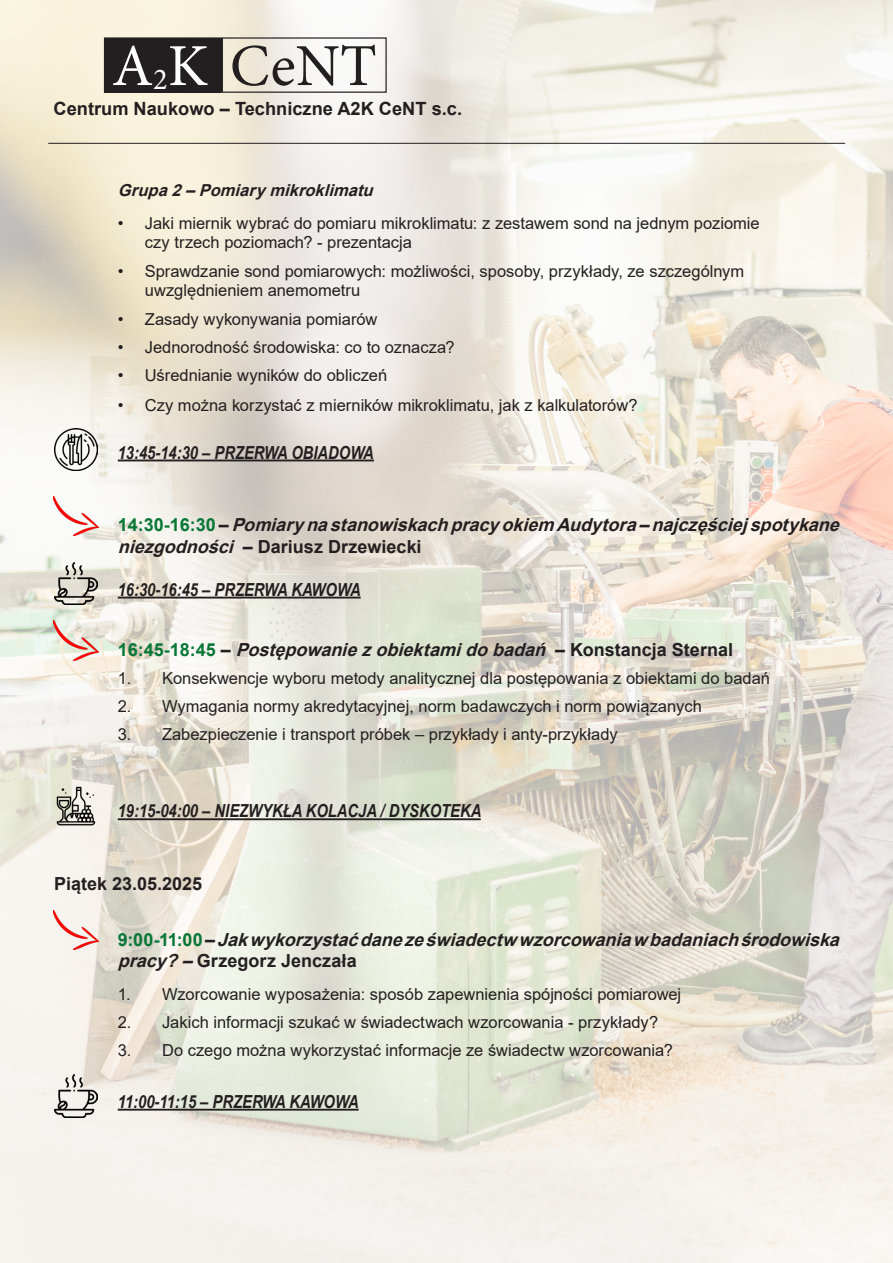
<style>
.page{position:relative;width:893px;height:1263px;background:#fff}
.page>*{position:absolute;margin:0;border:0;box-sizing:border-box;transform-origin:0 0}
.t1{font:59.55px "Minion Pro";color:#231f20}
.t2{font:700 18.3px "Arial";color:#231f20}
.t3{font:italic 700 18px/21.6px "Arial";color:#231f20}
.t4{font:italic 700 18px "Arial Narrow";color:#231f20}
.t5{font:700 18px "Arial";color:#231f20}
.t6{font:16.5px/19.8px "Arial";color:#231f20}
.t7{font:italic 700 16.5px "Arial";color:#231f20}
.s1{color:#fff}
.s2{font-size:30.45px;color:#fff}
.s3{font-style:normal;color:#087736}
.s4{font-style:normal}
</style>
<div class="page">
<img style="left:0;top:0;width:893px;height:1263px">
<div style="left:105px;top:38px;width:116px;height:54px;background:#231f20"></div>
<div style="left:104px;top:37px;width:118px;height:56px;border:1px solid #231f20"></div>
<div style="left:222px;top:37px;width:165px;height:56px;border:1px solid #231f20"></div>
<hr style="left:48px;top:143px;width:797px;height:1px;background:#231f20">
<hr style="left:118px;top:459px;width:256px;height:2px;background:#231f20">
<hr style="left:118px;top:597px;width:243px;height:1px;background:#231f20">
<hr style="left:118px;top:818px;width:363px;height:2px;background:#231f20">
<hr style="left:118px;top:1109px;width:241px;height:1px;background:#231f20">
<img style="left:54px;top:496px;width:44px;height:40px">
<img style="left:55px;top:562px;width:42px;height:43px">
<img style="left:54px;top:910px;width:44px;height:39px">
<img style="left:55px;top:428px;width:42px;height:43px">
<img style="left:54px;top:621px;width:44px;height:39px">
<img style="left:55px;top:784px;width:42px;height:43px">
<img style="left:55px;top:1075px;width:42px;height:42px">
<p class="t1" style="left:112px;top:26px;width:266px"><span class="s1">A</span><span class="s2">2</span><span class="s1">K</span> CeNT</p>
<p class="t2" style="left:54px;top:96px;width:410px">Centrum Naukowo – Techniczne A2K CeNT s.c.</p>
<p class="t7" style="left:118px;top:179px;width:263px">Grupa2–Pomiarymikroklimatu</p>
<p class="t6" style="left:145px;top:213px;width:616px;text-indent:-27px">• Jaki miernik wybrać do pomiaru mikroklimatu: z zestawem sond na jednym poziomie czy trzech poziomach? - prezentacja</p>
<p class="t6" style="left:145px;top:261px;width:601px;text-indent:-27px">• Sprawdzanie sond pomiarowych: możliwości, sposoby, przykłady, ze szczególnym uwzględnieniem anemometru</p>
<p class="t6" style="left:118px;top:309px;width:261px">• Zasady wykonywania pomiarów</p>
<p class="t6" style="left:118px;top:337px;width:338px">• Jednorodność środowiska: co to oznacza?</p>
<p class="t6" style="left:118px;top:366px;width:271px">• Uśrednianie wyników do obliczeń</p>
<p class="t6" style="left:118px;top:396px;width:521px">• Czy można korzystać z mierników mikroklimatu, jak z kalkulatorów?</p>
<p class="t4" style="left:118px;top:439px;width:258px">13:45-14:30 – PRZERWA OBIADOWA</p>
<p class="t3" style="left:118px;top:514px;width:730px"><span class="s3">1 4 : 3 0 - 1 6 : 3 0</span> <span class="s4">–</span> Pomiarynastanowiskachpracyokiem Audytora–najczęściej spotykane niezgodności <span class="s4">– Dariusz Drzewiecki</span></p>
<p class="t4" style="left:118px;top:576px;width:244px">16:30-16:45 – PRZERWA KAWOWA</p>
<p class="t3" style="left:118px;top:639px;width:617px"><span class="s3">16:45-18:45</span> <span class="s4">–</span> Postępowaniezobiektamidobadań <span class="s4">– Konstancja Sternal</span></p>
<p class="t6" style="left:118px;top:668px;width:654px">1. Konsekwencje wyboru metody analitycznej dla postępowania z obiektami do badań</p>
<p class="t6" style="left:118px;top:696px;width:586px">2. Wymagania normy akredytacyjnej, norm badawczych i norm powiązanych</p>
<p class="t6" style="left:118px;top:725px;width:501px">3. Zabezpieczenie i transport próbek – przykłady i anty-przykłady</p>
<p class="t4" style="left:118px;top:797px;width:365px">19:15-04:00 – NIEZWYKŁA KOLACJA / DYSKOTEKA</p>
<p class="t5" style="left:54px;top:871px;width:150px">Piątek 23.05.2025</p>
<p class="t3" style="left:118px;top:929px;width:730px"><span class="s3">9 : 0 0 - 1 1 : 0 0</span> <span class="s4">–</span> Jakwykorzystaćdanezeświadectw wzorcowaniawbadaniachśrodowiska pracy?–<span class="s4">Grzegorz Jenczała</span></p>
<p class="t6" style="left:118px;top:984px;width:565px">1. Wzorcowanie wyposażenia: sposób zapewnienia spójności pomiarowej</p>
<p class="t6" style="left:118px;top:1012px;width:542px">2. Jakich informacji szukać w świadectwach wzorcowania - przykłady?</p>
<p class="t6" style="left:118px;top:1040px;width:557px">3. Do czego można wykorzystać informacje ze świadectw wzorcowania?</p>
<p class="t4" style="left:118px;top:1088px;width:242px">11:00-11:15 – PRZERWA KAWOWA</p>
</div>
